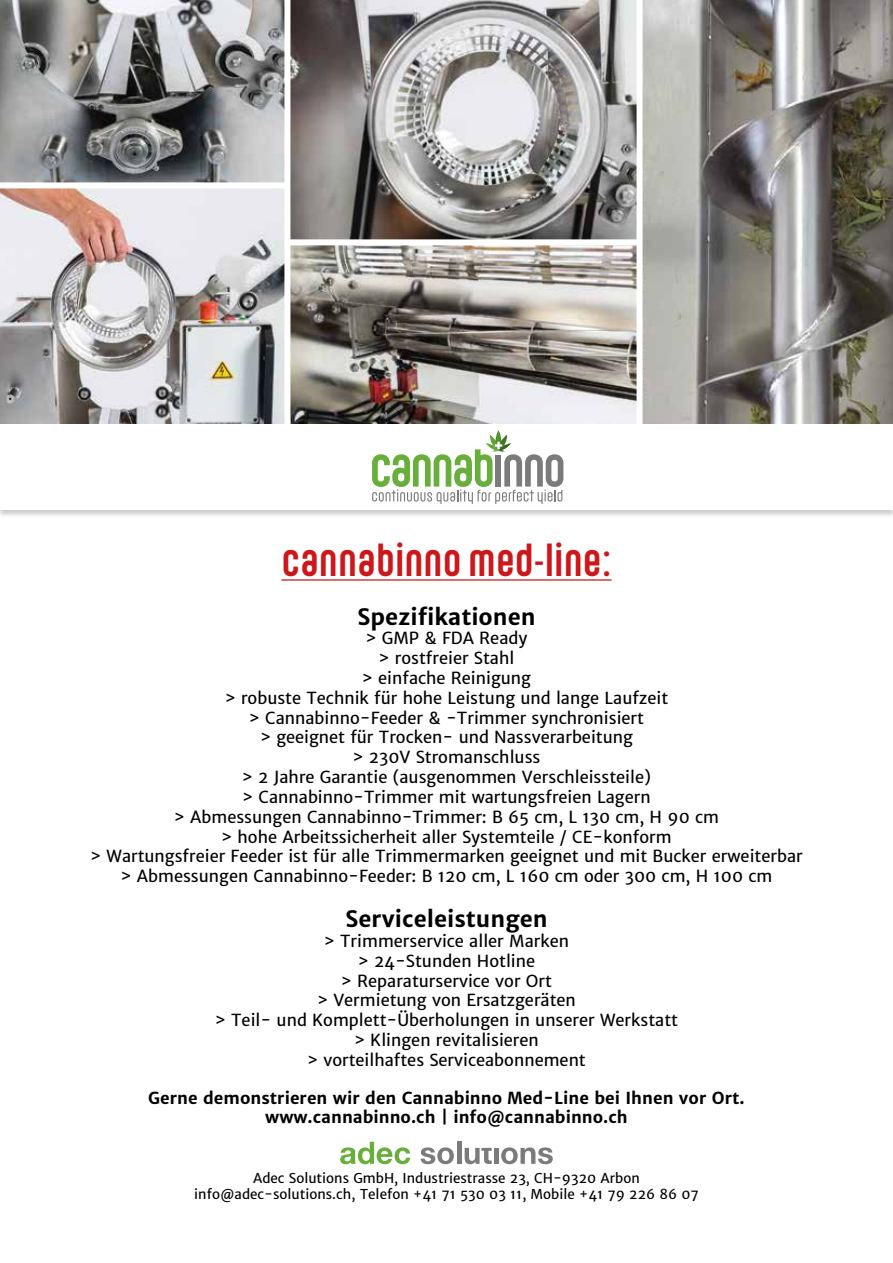
<style>
.page{position:relative;width:893px;height:1263px;background:#fff}
.page>*{position:absolute;margin:0;border:0;box-sizing:border-box;transform-origin:0 0}
.t1{font:700 45px "Joost";color:#cd171a}
.t2{font:700 22.5px "Merriweather Sans";color:#000}
.t3{font:16.5px/19.8px "Merriweather Sans";color:#000;text-align:center}
.t4{font:700 16.5px/19.8px "Merriweather Sans";color:#000;text-align:center}
.t5{font:13.5px/16.2px "Merriweather Sans";color:#000;text-align:center}
</style>
<div class="page">
<hr style="left:281px;top:579px;width:331px;height:2px;background:#cd171a">
<img style="left:0;top:0;width:893px;height:424px">
<div style="left:0;top:182px;width:286px;height:6px;background:#fff"></div>
<div style="left:284px;top:0;width:6px;height:425px;background:#fff"></div>
<div style="left:636px;top:0;width:6px;height:429px;background:#fff"></div>
<div style="left:287px;top:239px;width:352px;height:6px;background:#fff"></div>
<div style="left:0;top:424px;width:893px;height:94px;background:#000;opacity:.2"></div>
<div style="left:0;top:425px;width:893px;height:85px;background:#fff"></div>
<svg style="left:372px;top:430px;width:191px;height:74px"></svg>
<svg style="left:340px;top:1142px;width:70px;height:22px"></svg>
<svg style="left:421px;top:1147px;width:33px;height:17px"></svg>
<hr style="left:457px;top:1142px;width:4px;height:22px;background:#7c7b7b">
<svg style="left:465px;top:1148px;width:27px;height:16px"></svg>
<hr style="left:494px;top:1148px;width:4px;height:16px;background:#7c7b7b">
<svg style="left:501px;top:1147px;width:52px;height:17px"></svg>
<h1 class="t1" style="left:281px;top:532px;width:332px">cannabinno med-line:</h1>
<h2 class="t2" style="left:357px;top:603px;width:180px">Spezifikationen</h2>
<p class="t3" style="left:90px;top:629px;width:714px">&gt; GMP &amp; FDA Ready<br>&gt; rostfreier Stahl<br>&gt; einfache Reinigung<br>&gt; robuste Technik für hohe Leistung und lange Laufzeit<br>&gt; Cannabinno-Feeder &amp; -Trimmer synchronisiert<br>&gt; geeignet für Trocken- und Nassverarbeitung<br>&gt; 230V Stromanschluss<br>&gt; 2 Jahre Garantie (ausgenommen Verschleissteile)<br>&gt; Cannabinno-Trimmer mit wartungsfreien Lagern<br>&gt; Abmessungen Cannabinno-Trimmer: B 65 cm, L 130 cm, H 90 cm<br>&gt; hohe Arbeitssicherheit aller Systemteile / CE-konform<br>&gt; Wartungsfreier Feeder ist für alle Trimmermarken geeignet und mit Bucker erweiterbar &gt; Abmessungen Cannabinno-Feeder: B 120 cm, L 160 cm oder 300 cm, H 100 cm</p>
<h2 class="t2" style="left:345px;top:905px;width:204px">Serviceleistungen</h2>
<p class="t3" style="left:215px;top:931px;width:465px">&gt; Trimmerservice aller Marken<br>&gt; 24-Stunden Hotline<br>&gt; Reparaturservice vor Ort<br>&gt; Vermietung von Ersatzgeräten<br>&gt; Teil- und Komplett-Überholungen in unserer Werkstatt &gt; Klingen revitalisieren<br>&gt; vorteilhaftes Serviceabonnement</p>
<p class="t4" style="left:148px;top:1088px;width:598px">Gerne demonstrieren wir den Cannabinno Med-Line bei Ihnen vor Ort. www.cannabinno.ch | info@cannabinno.ch</p>
<p class="t5" style="left:194px;top:1170px;width:506px">Adec Solutions GmbH, Industriestrasse 23, CH-9320 Arbon info@adec-solutions.ch, Telefon +41 71 530 03 11, Mobile +41 79 226 86 07</p>
</div>
